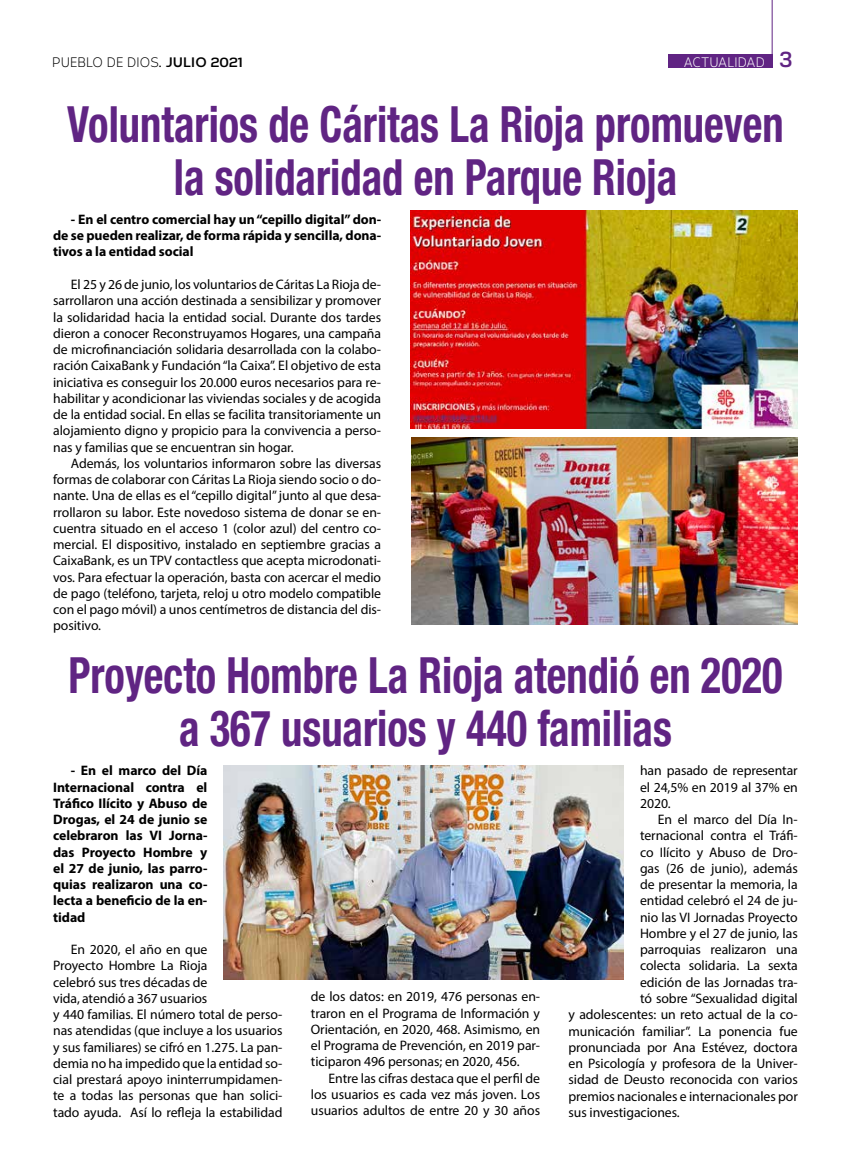
<style>
.page{position:relative;width:851px;height:1170px;background:#fff}
.page>*{position:absolute;margin:0;border:0;box-sizing:border-box;transform-origin:0 0}
.t1{font:700 condensed 50px/52.5px "Helvetica Neue LT Std";color:#602483;text-align:center;scale:.85 1}
.t2{font:13.75px/16.2px "Myriad Pro";letter-spacing:-.005em;color:#000;text-align:justify}
.t3{font:700 13.75px/16.2px "Myriad Pro";letter-spacing:-.005em;color:#000;text-align:justify}
.t4{font:13.75px "Corbert";letter-spacing:.01em;color:#000;scale:.9 1}
.t5{font:13.75px "Corbert";letter-spacing:.01em;color:#fff;scale:.9 1}
.s1{font-weight:700}
.s2{font-weight:700;font-size:22.5px;color:#602483}
</style>
<div class="page">
<div style="left:668px;top:54px;width:104px;height:13px;background:#602483"></div>
<hr style="left:771px;top:0;width:1px;height:67px;background:#602483">
<img style="left:410px;top:211px;width:387px;height:218px">
<img style="left:411px;top:438px;width:386px;height:186px">
<img style="left:223px;top:765px;width:400px;height:214px">
<p class="t4" style="left:52px;top:52px;width:213px">PUEBLO DE DIOS<span class="s1">. JULIO 2021</span></p>
<p class="t5" style="left:683px;top:52px;width:122px">ACTUALIDAD <span class="s2">3</span></p>
<h1 class="t1" style="left:67px;top:97px;width:844px">Voluntarios de Cáritas La Rioja promueven la solidaridad en Parque Rioja</h1>
<p class="t3" style="left:53px;top:211px;width:329px;text-indent:18px">- En el centro comercial hay un “cepillo digital” don&shy;de se pueden realizar, de forma rápida y sencilla, dona&shy;tivos a la entidad social</p>
<p class="t2" style="left:53px;top:276px;width:329px;text-indent:18px">El 25 y 26 de junio, los voluntarios de Cáritas La Rioja de&shy;sarrollaron una acción destinada a sensibilizar y promover la solidaridad hacia la entidad social. Durante dos tardes dieron a conocer Reconstruyamos Hogares, una campaña de microfinanciación solidaria desarrollada con la colabo&shy;ración CaixaBank y Fundación “la Caixa”. El objetivo de esta iniciativa es conseguir los 20.000 euros necesarios para re&shy;habilitar y acondicionar las viviendas sociales y de acogida de la entidad social. En ellas se facilita transitoriamente un alojamiento digno y propicio para la convivencia a perso&shy;nas y familias que se encuentran sin hogar.</p>
<p class="t2" style="left:53px;top:455px;width:329px;text-indent:18px">Además, los voluntarios informaron sobre las diversas formas de colaborar con Cáritas La Rioja siendo socio o do&shy;nante. Una de ellas es el “cepillo digital” junto al que desa&shy;rrollaron su labor. Este novedoso sistema de donar se en&shy;cuentra situado en el acceso 1 (color azul) del centro co&shy;mercial. El dispositivo, instalado en septiembre gracias a CaixaBank, es un TPV contactless que acepta microdonati&shy;vos. Para efectuar la operación, basta con acercar el medio de pago (teléfono, tarjeta, reloj u otro modelo compatible con el pago móvil) a unos centímetros de distancia del dis&shy;positivo.</p>
<h1 class="t1" style="left:68px;top:648px;width:841px">Proyecto Hombre La Rioja atendió en 2020 a 367 usuarios y 440 familias</h1>
<p class="t3" style="left:53px;top:762px;width:156px;text-indent:18px">- En el marco del Día Internacional contra el Tráfico Ilícito y Abuso de Drogas, el 24 de junio se celebraron las VI Jorna&shy;das Proyecto Hombre y el 27 de junio, las parro&shy;quias realizaron una co&shy;lecta a beneficio de la en&shy;tidad</p>
<p class="t2" style="left:53px;top:941px;width:231px;text-align:left;text-indent:18px">En 2020, el año en que<br>Proyecto Hombre La Rioja<br>celebró sus tres décadas de<br>vida, atendió a 367 usuarios<br>y 440 familias. El número total de perso&shy;nas atendidas (que incluye a los usuarios y sus familiares) se cifró en 1.275. La pan&shy;demia no ha impedido que la entidad so&shy;cial prestará apoyo ininterrumpidamen&shy;te a todas las personas que han solici&shy;tado ayuda. Así lo refleja la estabilidad</p>
<p class="t2" style="left:311px;top:988px;width:231px">de los datos: en 2019, 476 personas en&shy;traron en el Programa de Información y Orientación, en 2020, 468. Asimismo, en el Programa de Prevención, en 2019 par&shy;ticiparon 496 personas; en 2020, 456.</p>
<p class="t2" style="left:311px;top:1069px;width:231px;text-indent:18px">Entre las cifras destaca que el perfil de los usuarios es cada vez más joven. Los usuarios adultos de entre 20 y 30 años</p>
<p class="t2" style="left:640px;top:762px;width:159px">han pasado de representar el 24,5% en 2019 al 37% en 2020.</p>
<p class="t2" style="left:657px;top:811px;width:141px">En el marco del Día In-</p>
<p class="t2" style="left:640px;top:827px;width:159px">ternacional contra el Tráfi-</p>
<p class="t2" style="left:640px;top:843px;width:159px">co Ilícito y Abuso de Dro-</p>
<p class="t2" style="left:640px;top:859px;width:159px">gas (26 de junio), además</p>
<p class="t2" style="left:640px;top:876px;width:159px">de presentar la memoria, la</p>
<p class="t2" style="left:640px;top:892px;width:159px">entidad celebró el 24 de ju-</p>
<p class="t2" style="left:640px;top:908px;width:159px">nio las VI Jornadas Proyecto</p>
<p class="t2" style="left:640px;top:924px;width:159px">Hombre y el 27 de junio, las</p>
<p class="t2" style="left:640px;top:941px;width:159px">parroquias realizaron una</p>
<p class="t2" style="left:640px;top:957px;width:159px">colecta solidaria. La sexta</p>
<p class="t2" style="left:640px;top:973px;width:159px">edición de las Jornadas tra-</p>
<p class="t2" style="left:640px;top:989px;width:159px">tó sobre “Sexualidad digital</p>
<p class="t2" style="left:568px;top:1006px;width:231px">y adolescentes: un reto actual de la co-</p>
<p class="t2" style="left:568px;top:1022px;width:231px">municación familiar”. La ponencia fue</p>
<p class="t2" style="left:568px;top:1038px;width:231px">pronunciada por Ana Estévez, doctora</p>
<p class="t2" style="left:568px;top:1054px;width:231px">en Psicología y profesora de la Univer-</p>
<p class="t2" style="left:568px;top:1071px;width:231px">sidad de Deusto reconocida con varios</p>
<p class="t2" style="left:568px;top:1087px;width:231px">premios nacionales e internacionales por</p>
<p class="t2" style="left:568px;top:1103px;width:113px">sus investigaciones.</p>
</div>
